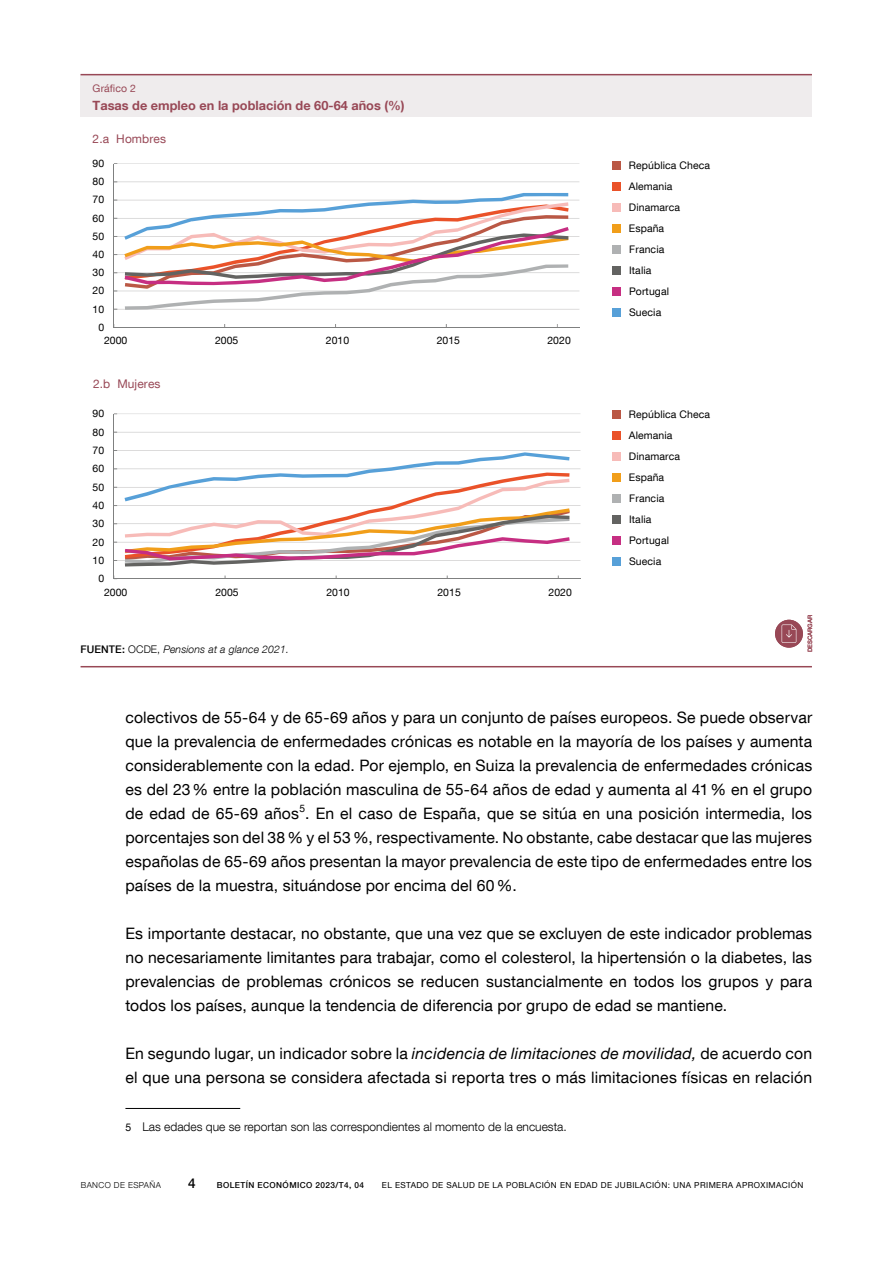
<style>
.page{position:relative;width:893px;height:1263px;background:#fff}
.page>*{position:absolute;margin:0;border:0;box-sizing:border-box;transform-origin:0 0}
.Texto_artículo{font:15.75px/24px "Bd E Neue Helvetica";letter-spacing:.015em;color:#000;text-align:justify}
.t1{font:500 13.5px "Bd E Neue Helvetica";color:#000}
.t2{font:700 12.75px "Bd E Neue Helvetica";color:#984856}
.Citas_1_texto{font:300 12px "Bd E Neue Helvetica";color:#000}
.t3{font:12px "Bd E Neue Helvetica";letter-spacing:.01em;color:#984856}
.t4{font:10.5px "Bd E Neue Helvetica";letter-spacing:.01em;color:#000}
.t5{font:italic 300 10.5px "Bd E Neue Helvetica";letter-spacing:.01em;color:#000}
.t6{font:10.5px "Bd E Neue Helvetica";letter-spacing:.01em;color:#984856}
.t7{font:8.25px "Bd E Neue Helvetica";letter-spacing:.05em;color:#000}
.t8{font:500 8.25px "Bd E Neue Helvetica";letter-spacing:.05em;color:#000}
.t9{font:300 8.25px "Bd E Neue Helvetica";letter-spacing:.05em;color:#000}
.t10{font:500 6px "Bd E Neue Helvetica";color:#984856}
.s1{font-weight:500;font-style:normal}
.s2{font-style:normal}
.s3{font-style:italic}
.s4{font-weight:400;font-size:10.5px}
</style>
<div class="page">
<hr style="left:125px;top:1108px;width:115px;height:1px;background:#000">
<hr style="left:81px;top:666px;width:731px;height:1px;background:#984856">
<hr style="left:114px;top:309px;width:465px;height:1px;background:#bfbebe">
<hr style="left:114px;top:291px;width:465px;height:1px;background:#bfbebe">
<hr style="left:114px;top:272px;width:465px;height:1px;background:#bfbebe">
<hr style="left:114px;top:254px;width:465px;height:1px;background:#bfbebe">
<hr style="left:114px;top:236px;width:465px;height:1px;background:#bfbebe">
<hr style="left:114px;top:218px;width:465px;height:1px;background:#bfbebe">
<hr style="left:114px;top:200px;width:465px;height:1px;background:#bfbebe">
<hr style="left:114px;top:182px;width:465px;height:1px;background:#bfbebe">
<hr style="left:114px;top:163px;width:465px;height:1px;background:#bfbebe">
<hr style="left:114px;top:164px;width:1px;height:163px;background:#7f8080">
<hr style="left:114px;top:327px;width:465px;height:1px;background:#7f8080">
<svg style="left:124px;top:193px;width:445px;height:117px"></svg>
<hr style="left:114px;top:560px;width:466px;height:1px;background:#bfbebe">
<hr style="left:114px;top:542px;width:466px;height:1px;background:#bfbebe">
<hr style="left:114px;top:523px;width:466px;height:1px;background:#bfbebe">
<hr style="left:114px;top:505px;width:466px;height:1px;background:#bfbebe">
<hr style="left:114px;top:487px;width:466px;height:1px;background:#bfbebe">
<hr style="left:114px;top:469px;width:466px;height:1px;background:#bfbebe">
<hr style="left:114px;top:450px;width:466px;height:1px;background:#bfbebe">
<hr style="left:114px;top:432px;width:466px;height:1px;background:#bfbebe">
<hr style="left:114px;top:414px;width:466px;height:1px;background:#bfbebe">
<hr style="left:114px;top:414px;width:1px;height:165px;background:#7f8080">
<hr style="left:114px;top:578px;width:466px;height:1px;background:#7f8080">
<svg style="left:125px;top:452px;width:445px;height:114px"></svg>
<div style="left:612px;top:308px;width:9px;height:8px;background:#57a0d8"></div>
<div style="left:612px;top:287px;width:9px;height:8px;background:#c62e82"></div>
<div style="left:612px;top:266px;width:9px;height:8px;background:#636361"></div>
<div style="left:612px;top:245px;width:9px;height:8px;background:#afb1b2"></div>
<div style="left:612px;top:224px;width:9px;height:8px;background:#f19e1a"></div>
<div style="left:612px;top:203px;width:9px;height:8px;background:#f7bbb8"></div>
<div style="left:612px;top:182px;width:9px;height:8px;background:#ea5229"></div>
<div style="left:612px;top:161px;width:9px;height:8px;background:#ba5845"></div>
<div style="left:612px;top:557px;width:9px;height:8px;background:#57a0d8"></div>
<div style="left:612px;top:536px;width:9px;height:8px;background:#c62e82"></div>
<div style="left:612px;top:515px;width:9px;height:8px;background:#636361"></div>
<div style="left:612px;top:494px;width:9px;height:8px;background:#afb1b2"></div>
<div style="left:612px;top:473px;width:9px;height:8px;background:#f19e1a"></div>
<div style="left:612px;top:452px;width:9px;height:8px;background:#f7bbb8"></div>
<div style="left:612px;top:431px;width:9px;height:8px;background:#ea5229"></div>
<div style="left:612px;top:410px;width:9px;height:8px;background:#ba5845"></div>
<div style="left:81px;top:75px;width:731px;height:42px;background:#efeced"></div>
<hr style="left:81px;top:74px;width:731px;height:1px;background:#984856">
<div style="left:775px;top:620px;width:28px;height:28px;background:#984856;border-radius:50%"></div>
<svg style="left:782px;top:624px;width:14px;height:19px"></svg>
<p class="t6" style="left:93px;top:82px;width:45px">Gráfico 2</p>
<p class="t2" style="left:93px;top:97px;width:314px">Tasas de empleo en la población de 60-64 años (%)</p>
<p class="t3" style="left:93px;top:131px;width:75px">2.a Hombres</p>
<p class="t4" style="left:93px;top:157px;width:13px">90</p>
<p class="t4" style="left:93px;top:175px;width:13px">80</p>
<p class="t4" style="left:93px;top:193px;width:13px">70</p>
<p class="t4" style="left:93px;top:211px;width:13px">60</p>
<p class="t4" style="left:93px;top:230px;width:13px">50</p>
<p class="t4" style="left:93px;top:248px;width:13px">40</p>
<p class="t4" style="left:93px;top:266px;width:13px">30</p>
<p class="t4" style="left:93px;top:284px;width:13px">20</p>
<p class="t4" style="left:93px;top:302px;width:13px">10</p>
<p class="t4" style="left:99px;top:321px;width:7px">0</p>
<p class="t4" style="left:104px;top:334px;width:25px">2000</p>
<p class="t4" style="left:215px;top:334px;width:25px">2005</p>
<p class="t4" style="left:326px;top:334px;width:25px">2010</p>
<p class="t4" style="left:437px;top:334px;width:25px">2015</p>
<p class="t4" style="left:548px;top:334px;width:25px">2020</p>
<p class="t3" style="left:93px;top:377px;width:69px">2.b Mujeres</p>
<p class="t4" style="left:93px;top:407px;width:13px">90</p>
<p class="t4" style="left:93px;top:425px;width:13px">80</p>
<p class="t4" style="left:93px;top:444px;width:13px">70</p>
<p class="t4" style="left:93px;top:462px;width:13px">60</p>
<p class="t4" style="left:93px;top:480px;width:13px">50</p>
<p class="t4" style="left:93px;top:499px;width:13px">40</p>
<p class="t4" style="left:93px;top:517px;width:13px">30</p>
<p class="t4" style="left:93px;top:535px;width:13px">20</p>
<p class="t4" style="left:93px;top:554px;width:13px">10</p>
<p class="t4" style="left:99px;top:572px;width:7px">0</p>
<p class="t4" style="left:104px;top:585px;width:25px">2000</p>
<p class="t4" style="left:215px;top:585px;width:25px">2005</p>
<p class="t4" style="left:326px;top:585px;width:25px">2010</p>
<p class="t4" style="left:438px;top:585px;width:25px">2015</p>
<p class="t4" style="left:549px;top:585px;width:25px">2020</p>
<p class="t5" style="left:81px;top:643px;width:210px"><span class="s1">FUENTE:</span> <span class="s2">OCDE,</span> Pensions at a glance 2021.</p>
<p class="t4" style="left:629px;top:159px;width:83px">República Checa</p>
<p class="t4" style="left:629px;top:180px;width:45px">Alemania</p>
<p class="t4" style="left:629px;top:201px;width:53px">Dinamarca</p>
<p class="t4" style="left:629px;top:222px;width:37px">España</p>
<p class="t4" style="left:629px;top:242px;width:37px">Francia</p>
<p class="t4" style="left:629px;top:264px;width:24px">Italia</p>
<p class="t4" style="left:629px;top:285px;width:41px">Portugal</p>
<p class="t4" style="left:629px;top:306px;width:34px">Suecia</p>
<p class="t4" style="left:629px;top:408px;width:83px">República Checa</p>
<p class="t4" style="left:629px;top:428px;width:45px">Alemania</p>
<p class="t4" style="left:629px;top:450px;width:53px">Dinamarca</p>
<p class="t4" style="left:629px;top:471px;width:37px">España</p>
<p class="t4" style="left:629px;top:491px;width:37px">Francia</p>
<p class="t4" style="left:629px;top:513px;width:24px">Italia</p>
<p class="t4" style="left:629px;top:534px;width:41px">Portugal</p>
<p class="t4" style="left:629px;top:555px;width:34px">Suecia</p>
<p class="t10" style="left:806px;top:652px;width:39px;rotate:-90deg">DESCARGAR</p>
<p class="Texto_artículo" style="left:125px;top:705px;width:688px">colectivos de 55-64 y de 65-69 años y para un conjunto de países europeos. Se puede observar que la prevalencia de enfermedades crónicas es notable en la mayoría de los países y aumenta considerablemente con la edad. Por ejemplo, en Suiza la prevalencia de enfermedades crónicas es del 23% entre la población masculina de 55-64 años de edad y aumenta al 41% en el grupo de edad de 65-69 años<sup>5</sup>. En el caso de España, que se sitúa en una posición intermedia, los porcentajes son del 38% y el 53%, respectivamente. No obstante, cabe destacar que las mujeres españolas de 65-69 años presentan la mayor prevalencia de este tipo de enfermedades entre los países de la muestra, situándose por encima del 60%.</p>
<p class="Texto_artículo" style="left:125px;top:921px;width:688px">Es importante destacar, no obstante, que una vez que se excluyen de este indicador problemas no necesariamente limitantes para trabajar, como el colesterol, la hipertensión o la diabetes, las prevalencias de problemas crónicos se reducen sustancialmente en todos los grupos y para todos los países, aunque la tendencia de diferencia por grupo de edad se mantiene.</p>
<p class="Texto_artículo" style="left:125px;top:1041px;width:688px">En segundo lugar, un indicador sobre la <span class="s3">incidencia de limitaciones de movilidad,</span> de acuerdo con el que una persona se considera afectada si reporta tres o más limitaciones físicas en relación</p>
<p class="Citas_1_texto" style="left:125px;top:1120px;width:443px"><span class="s4">5</span> Las edades que se reportan son las correspondientes al momento de la encuesta.</p>
<p class="t9" style="left:81px;top:1180px;width:82px">BANCO DE ESPAÑA</p>
<p class="t1" style="left:188px;top:1175px;width:9px">4</p>
<p class="t8" style="left:217px;top:1180px;width:149px">BOLETÍN ECONÓMICO 2023/T4, 04</p>
<p class="t7" style="left:382px;top:1180px;width:423px">EL ESTADO DE SALUD DE LA POBLACIÓN EN EDAD DE JUBILACIÓN: UNA PRIMERA APROXIMACIÓN</p>
</div>
